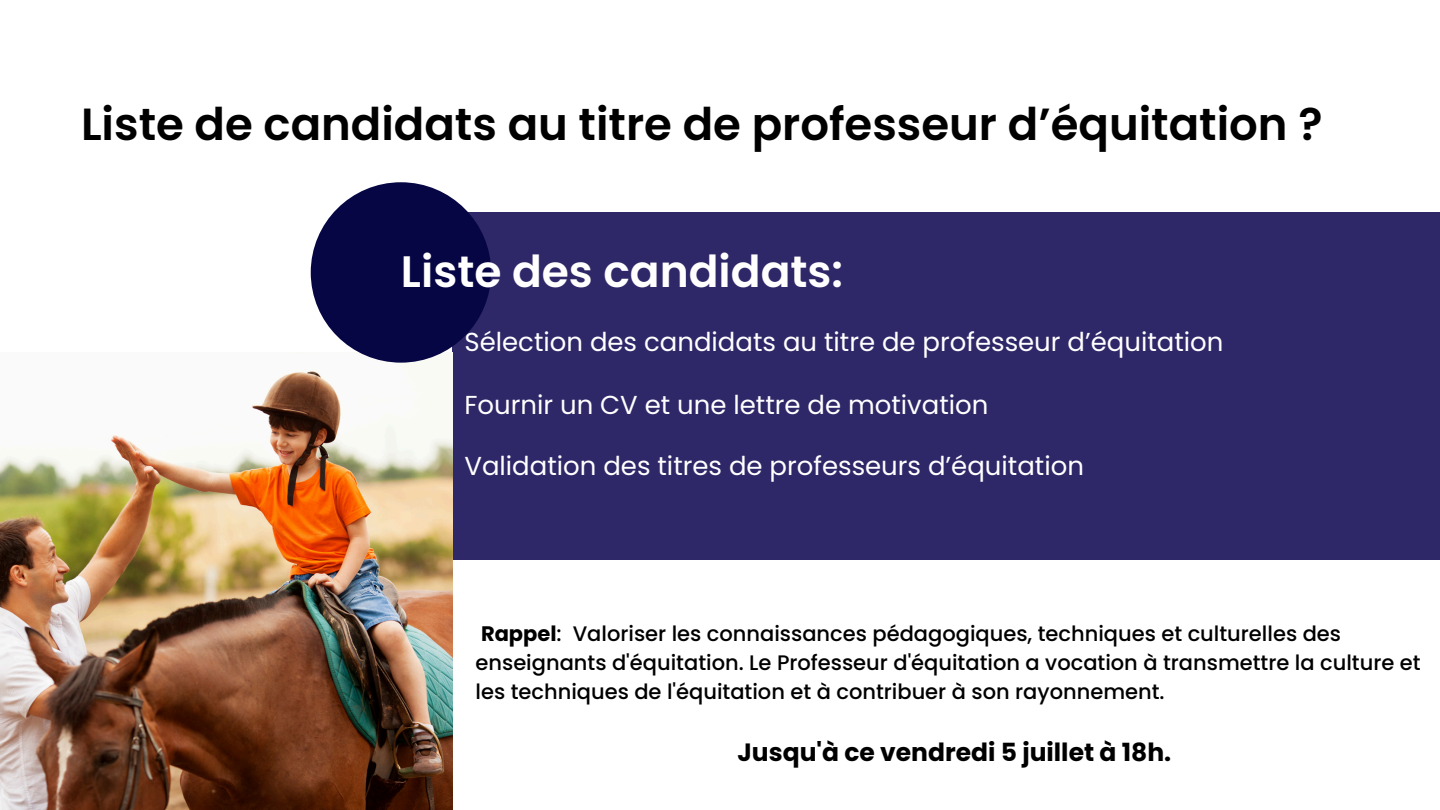
<style>
.page{position:relative;width:1440px;height:810px;background:#fff}
.page>*{position:absolute;margin:0;border:0;box-sizing:border-box;transform-origin:0 0}
.t1{font:600 45px "Poppins";color:#000}
.t2{font:600 44px "Poppins";color:#fff}
.t3{font:26px "Poppins";color:#fff}
.t4{font:700 25px "Poppins";color:#000}
.t5{font:500 21px/29.2px "Poppins";color:#000}
.s1{font-weight:700}
</style>
<div class="page">
<div style="left:452px;top:212px;width:988px;height:348px;background:#2e2768"></div>
<img style="left:0;top:352px;width:453px;height:458px">
<div style="left:311px;top:182px;width:180px;height:181px;background:#060644;border-radius:50%"></div>
<h3 class="t1" style="left:81px;top:93px;width:1243px">Liste de candidats au titre de professeur d’équitation ?</h3>
<p class="t2" style="left:401px;top:241px;width:444px">Liste des candidats:</p>
<h3 class="t3" style="left:464px;top:323px;width:761px">Sélection des candidats au titre de professeur d’équitation</h3>
<h3 class="t3" style="left:464px;top:386px;width:525px">Fournir un CV et une lettre de motivation</h3>
<h1 class="t3" style="left:464px;top:448px;width:621px">Validation des titres de professeurs d’équitation</h1>
<p class="t5" style="left:476px;top:619px;width:947px"><span class="s1">Rappel</span>: Valoriser les connaissances pédagogiques, techniques et culturelles des enseignants d'équitation. Le Professeur d'équitation a vocation à transmettre la culture et les techniques de l'équitation et à contribuer à son rayonnement.</p>
<p class="t4" style="left:738px;top:735px;width:435px">Jusqu'à ce vendredi 5 juillet à 18h.</p>
</div>
